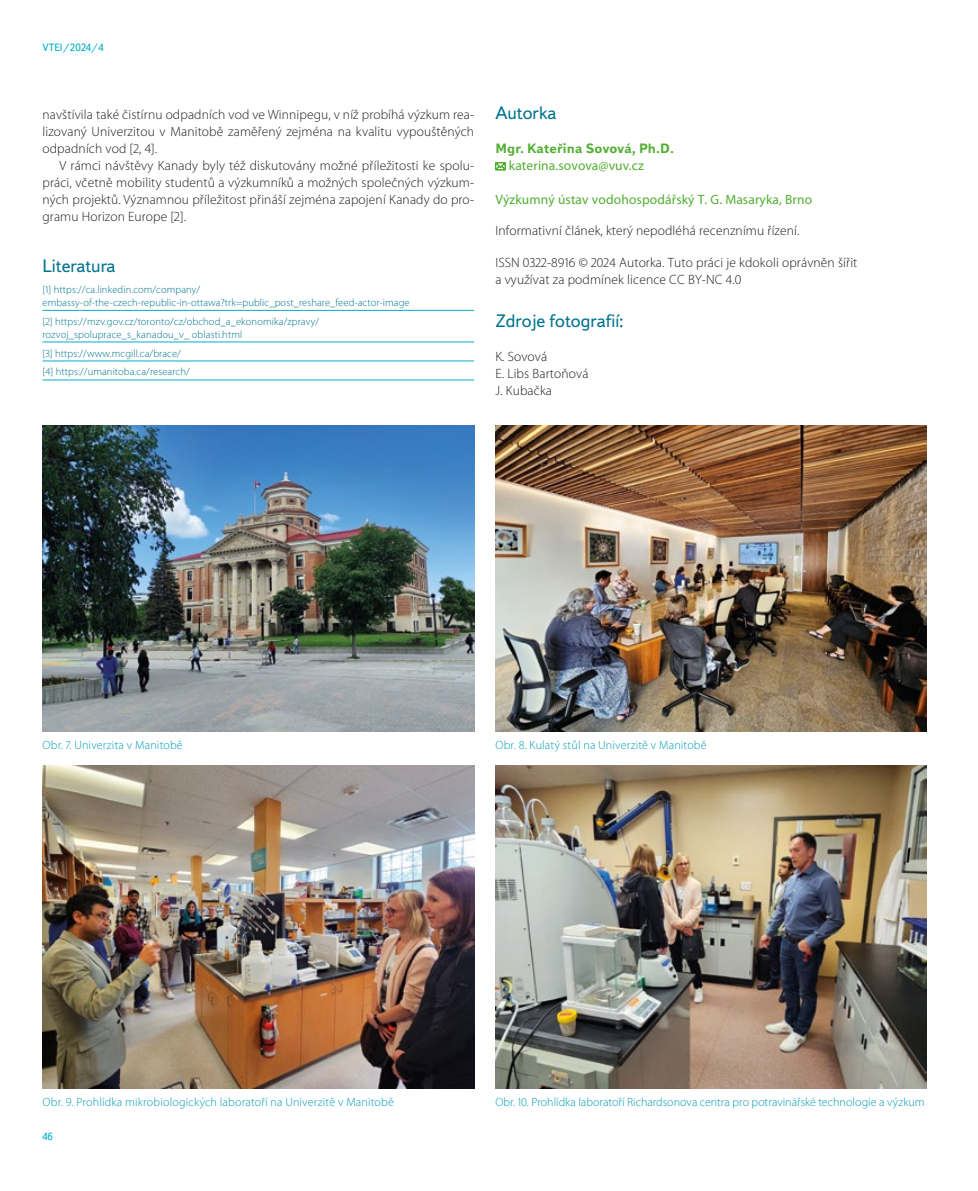
<style>
.page{position:relative;width:978px;height:1191px;background:#fff}
.page>*{position:absolute;margin:0;border:0;box-sizing:border-box;transform-origin:0 0}
.t1{font:18px "Textbook New";color:#00748c}
.t2{font:300 13.5px/17px "Myriad Pro";letter-spacing:.01em;color:#1d1d1b;text-align:justify}
.t3{font:13.5px "Myriad Pro";letter-spacing:.01em;color:#52ae32}
.t4{font:700 13.5px "Textbook New";letter-spacing:.01em;color:#52ae32}
.t5{font:300 12px "Myriad Pro";letter-spacing:.01em;color:#009cb4}
.t6{font:300 10.5px/12.6px "Myriad Pro";letter-spacing:.01em;color:#00748c}
.t7{font:10.5px "Textbook New";color:#00afcb}
</style>
<div class="page">
<hr style="left:43px;top:310px;width:431px;height:1px;background:#00afcb">
<hr style="left:43px;top:342px;width:431px;height:1px;background:#00afcb">
<hr style="left:43px;top:361px;width:431px;height:1px;background:#00afcb">
<hr style="left:43px;top:380px;width:431px;height:1px;background:#00afcb">
<svg style="left:495px;top:162px;width:11px;height:8px"></svg>
<img style="left:43px;top:765px;width:431px;height:324px">
<img style="left:495px;top:765px;width:432px;height:324px">
<img style="left:43px;top:425px;width:431px;height:306px">
<img style="left:495px;top:425px;width:432px;height:306px">
<p class="t7" style="left:43px;top:41px;width:63px">VTEI/2024/4</p>
<p class="t2" style="left:43px;top:106px;width:433px">navštívila také čistírnu odpadních vod ve Winnipegu, v níž probíhá výzkum rea&shy;lizovaný Univerzitou v Manitobě zaměřený zejména na kvalitu vypouštěných odpadních vod [2, 4].</p>
<p class="t2" style="left:43px;top:157px;width:433px;text-indent:17px">V rámci návštěvy Kanady byly též diskutovány možné příležitosti ke spolu&shy;práci, včetně mobility studentů a výzkumníků a možných společných výzkum&shy;ných projektů. Významnou příležitost přináší zejména zapojení Kanady do pro&shy;gramu Horizon Europe [2].</p>
<h1 class="t1" style="left:43px;top:255px;width:75px">Literatura</h1>
<p class="t6" style="left:43px;top:283px;width:369px">[1] https://ca.linkedin.com/company/ embassy-of-the-czech-republic-in-ottawa?trk=public_post_reshare_feed-actor-image</p>
<p class="t6" style="left:43px;top:315px;width:278px">[2] https://mzv.gov.cz/toronto/cz/obchod_a_ekonomika/zpravy/ rozvoj_spoluprace_s_kanadou_v_ oblasti.html</p>
<p class="t6" style="left:43px;top:343px;width:149px;line-height:18.9px">[3] https://www.mcgill.ca/brace/ [4] https://umanitoba.ca/research/</p>
<h1 class="t1" style="left:495px;top:102px;width:63px">Autorka</h1>
<p class="t4" style="left:495px;top:140px;width:180px">Mgr. Kateřina Sovová, Ph.D.</p>
<p class="t3" style="left:509px;top:157px;width:137px">katerina.sovova@vuv.cz</p>
<p class="t3" style="left:495px;top:191px;width:318px">Výzkumný ústav vodohospodářský T. G. Masaryka, Brno</p>
<p class="t2" style="left:495px;top:222px;width:306px">Informativní článek, který nepodléhá recenznímu řízení.</p>
<p class="t2" style="left:495px;top:254px;width:364px">ISSN 0322-8916 © 2024 Autorka. Tuto práci je kdokoli oprávněn šířit a využívat za podmínek licence CC BY-NC 4.0</p>
<h1 class="t1" style="left:495px;top:310px;width:130px">Zdroje fotografií:</h1>
<p class="t2" style="left:495px;top:348px;width:95px;text-align:left">K. Sovová<br>E. Libs Bartoňová<br>J. Kubačka</p>
<p class="t5" style="left:43px;top:737px;width:142px">Obr. 7. Univerzita v Manitobě</p>
<p class="t5" style="left:495px;top:737px;width:213px">Obr. 8. Kulatý stůl na Univerzitě v Manitobě</p>
<p class="t5" style="left:43px;top:1094px;width:353px">Obr. 9. Prohlídka mikrobiologických laboratoří na Univerzitě v Manitobě</p>
<p class="t5" style="left:495px;top:1094px;width:431px">Obr. 10. Prohlídka laboratoří Richardsonova centra pro potravinářské technologie a výzkum</p>
<p class="t7" style="left:42px;top:1130px;width:12px">46</p>
</div>
